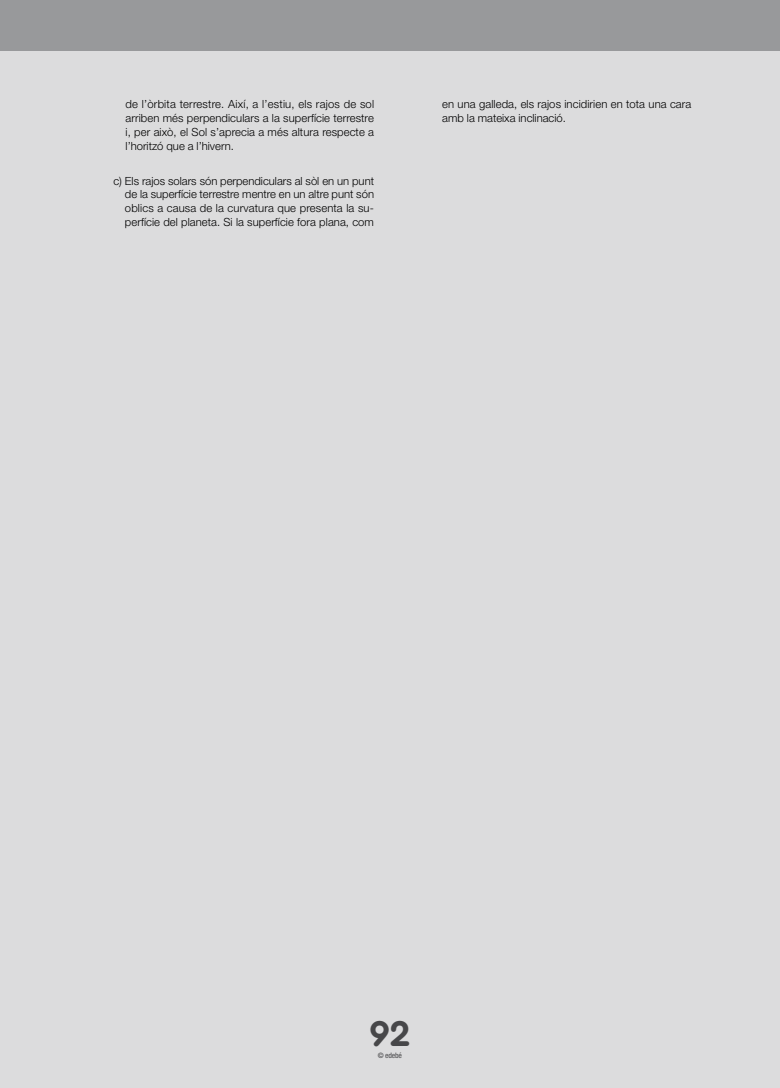
<style>
.page{position:relative;width:780px;height:1088px;background:#dcdcdd}
.page>*{position:absolute;margin:0;border:0;box-sizing:border-box;transform-origin:0 0}
.t1{font:700 37.5px "Cera Round Pro";color:#474749}
.t2{font:300 11.25px/13.8px "Helvetica Neue LT Std";letter-spacing:.005em;color:#000;text-align:justify}
.t3{font:500 condensed 7.5px "Helvetica Neue LT Std";letter-spacing:-.03em;color:#5b5b5d}
</style>
<div class="page">
<div style="left:0;top:0;width:780px;height:51px;background:#98999b"></div>
<p class="t2" style="left:126px;top:97px;width:250px">de l’òrbita terrestre. Així, a l’estiu, els rajos de sol arriben més perpendiculars a la superfície terrestre i, per això, el Sol s’aprecia a més altura respecte a l’horitzó que a l’hivern.</p>
<p class="t2" style="left:125px;top:173px;width:250px;text-indent:-12px">c) Els rajos solars són perpendiculars al sòl en un punt de la superfície terrestre mentre en un altre punt són oblics a causa de la curvatura que presenta la su&shy;perfície del planeta. Si la superfície fora plana, com</p>
<p class="t2" style="left:442px;top:97px;width:250px">en una galleda, els rajos incidirien en tota una cara amb la mateixa inclinació.</p>
<h1 class="t1" style="left:369px;top:1008px;width:43px">92</h1>
<p class="t3" style="left:378px;top:1051px;width:26px">© edebé</p>
</div>
